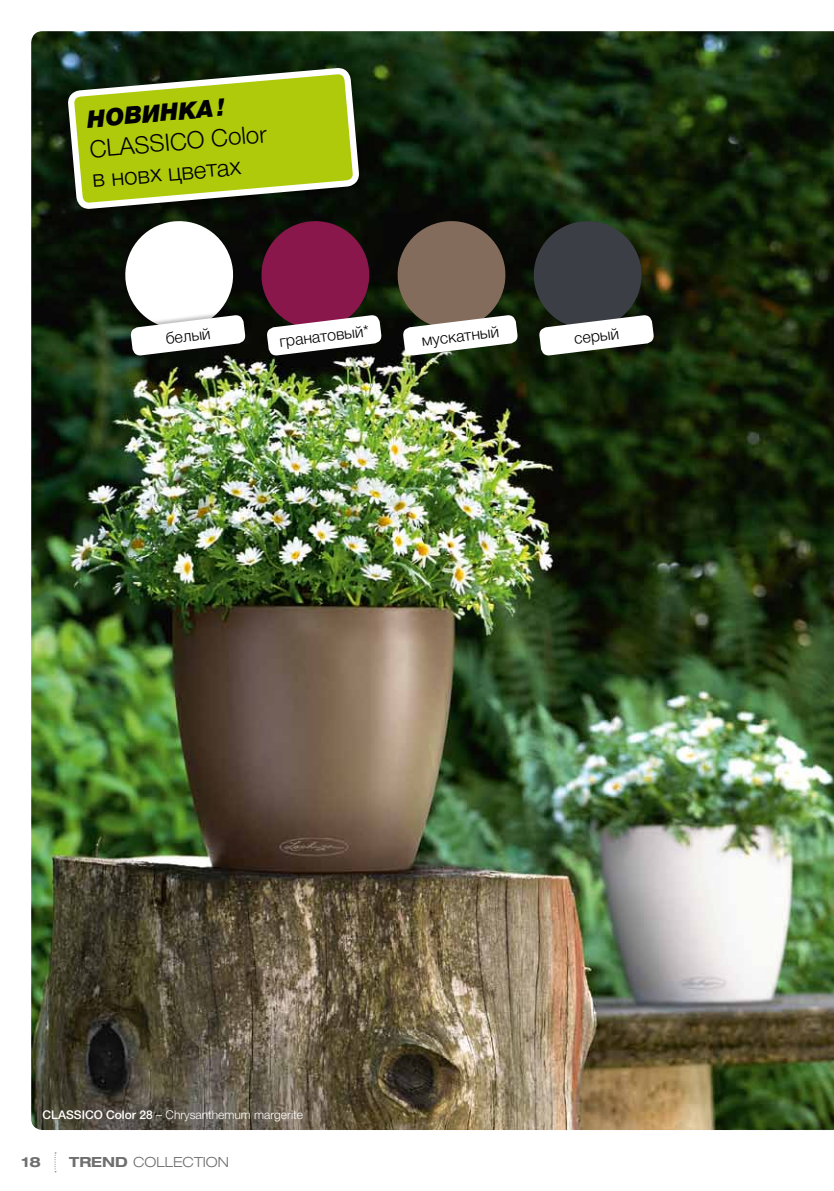
<style>
.page{position:relative;width:834px;height:1191px;background:#fff}
.page>*{position:absolute;margin:0;border:0;box-sizing:border-box;transform-origin:0 0}
.t1{font:300 24px/30px "Helvetica Neue LTCYR";color:#000}
.t2{font:italic 900 24px "Helvetica Neue LTCYR";color:#000}
.t3{font:300 16px "Helvetica Neue LTCYR";color:#000}
.t4{font:300 expanded 14px "Helvetica Neue LT Pro";color:#706f6f}
.t5{font:700 expanded 14px "Helvetica Neue LT Pro";color:#706f6f}
.t6{font:300 12px "Helvetica Neue LT Pro";color:#fff}
.s1{font-weight:500}
.s2{font-weight:700}
</style>
<div class="page">
<img style="left:31px;top:31px;width:802px;height:1099px">
<div style="left:67px;top:67px;width:297px;height:147px;background:#000;opacity:.25"></div>
<svg style="left:70px;top:70px;width:286px;height:268px;background:#7f9220"></svg>
<div style="left:130px;top:309px;width:121px;height:47px;background:#080a05"></div>
<svg style="left:122px;top:218px;width:124px;height:138px"></svg>
<svg style="left:394px;top:218px;width:124px;height:138px"></svg>
<svg style="left:530px;top:218px;width:124px;height:138px"></svg>
<svg style="left:258px;top:218px;width:124px;height:138px"></svg>
<svg style="left:55px;top:1152px;width:1px;height:20px"></svg>
<h1 class="t2" style="left:86px;top:106px;width:140px;rotate:-5deg">НОВИНКА !</h1>
<h1 class="t1" style="left:88px;top:134px;width:179px;rotate:-5deg">CLASSICO Color в новх цветах</h1>
<h2 class="t3" style="left:165px;top:330px;width:47px;rotate:-7deg">белый</h2>
<h2 class="t3" style="left:278px;top:333px;width:91px;rotate:-7deg">гранатовый*</h2>
<h2 class="t3" style="left:420px;top:332px;width:79px;rotate:-7deg">мускатный</h2>
<h2 class="t3" style="left:573px;top:330px;width:47px;rotate:-7deg">серый</h2>
<p class="t6" style="left:43px;top:1107px;width:262px"><span class="s1">CLASSICO Color 28</span> – Chrysanthemum margerite</p>
<p class="t5" style="left:22px;top:1152px;width:21px">18</p>
<p class="t4" style="left:69px;top:1153px;width:161px"><span class="s2">TREND</span> COLLECTION</p>
</div>
